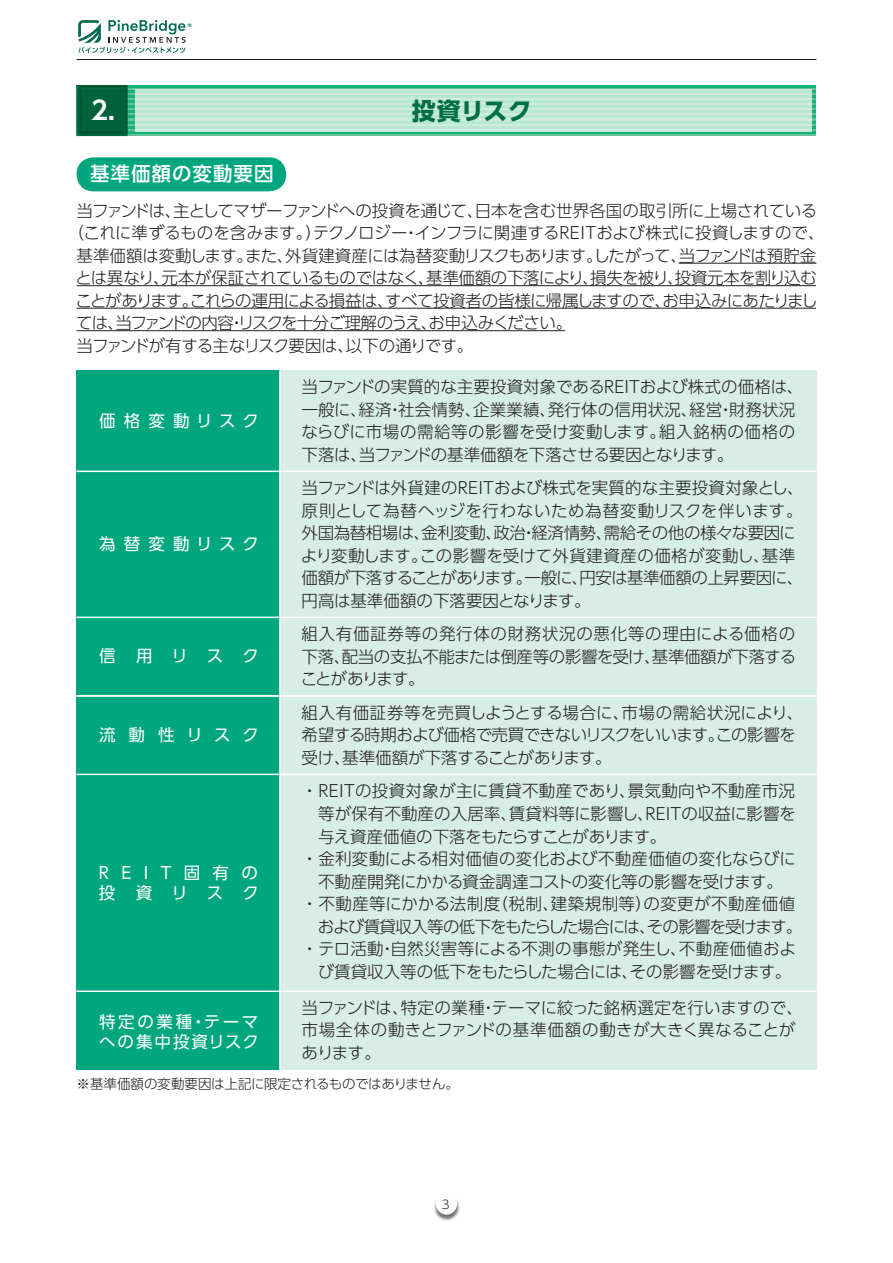
<style>
.page{position:relative;width:893px;height:1263px;background:#fff}
.page>*{position:absolute;margin:0;border:0;box-sizing:border-box;transform-origin:0 0}
.t1{font:700 25.5px "UD Shin Go Pro De";color:#fff}
.t2{font:700 24px "UD Shin Go Pro";letter-spacing:-.005em;color:#006f45}
.t3{font:500 19.5px "UD Shin Go Pro";letter-spacing:.05em;color:#fff}
.t4{font:300 16.5px/22.5px "UD Shin Go Pro";letter-spacing:-.02em;color:#231f20}
.t5{font:300 16.5px/22.5px "UD Shin Go Pro";letter-spacing:.005em;color:#231f20}
.t6{font:300 16.5px/22.5px "UD Shin Go Pro";color:#231f20}
.t7{font:300 16.5px "UD Shin Go Pro";letter-spacing:-.065em;color:#231f20}
.t8{font:300 16.5px "UD Shin Go Pro";letter-spacing:.025em;color:#231f20}
.t9{font:300 16.5px "UD Shin Go Pro";letter-spacing:-.04em;color:#231f20}
.t10{font:300 16.5px "UD Shin Go Pro";letter-spacing:-.05em;color:#231f20}
.t11{font:300 16.5px "UD Shin Go Pro";letter-spacing:.02em;color:#231f20}
.t12{font:300 16.5px "UD Shin Go Pro";letter-spacing:.015em;color:#231f20}
.t13{font:300 16.5px "UD Shin Go Pro";letter-spacing:-.06em;color:#231f20}
.t14{font:16.5px/19.8px "UD Shin Go Pro";letter-spacing:.12em;color:#fff}
.t15{font:16.5px "UD Shin Go Pro";letter-spacing:.455em;color:#fff}
.t16{font:16.5px/19.8px "UD Shin Go Pro";letter-spacing:.75em;color:#fff}
.t17{font:16.5px "UD Shin Go Pro";letter-spacing:.495em;color:#fff}
.t18{font:300 13.5px "UD Shin Go Pro";letter-spacing:-.02em;color:#231f20}
.t19{font:300 12px "UD Shin Go Pro";color:#231f20}
</style>
<div class="page">
<img style="left:434px;top:1199px;width:26px;height:22px">
<div style="left:436px;top:1193px;width:21px;height:21px;background:#fff;border-radius:50%"></div>
<hr style="left:77px;top:59px;width:739px;height:1px;background:#231f20">
<svg style="left:78px;top:20px;width:114px;height:33px"></svg>
<hr style="left:77px;top:88px;width:739px;height:2px;background:#63c295">
<hr style="left:77px;top:93px;width:739px;height:2px;background:#63c295">
<hr style="left:77px;top:98px;width:739px;height:2px;background:#63c295">
<hr style="left:77px;top:103px;width:739px;height:2px;background:#63c295">
<hr style="left:77px;top:134px;width:739px;height:2px;background:#63c295">
<hr style="left:77px;top:85px;width:739px;height:3px;background:#16b278">
<hr style="left:77px;top:111px;width:739px;height:2px;background:#16b278">
<hr style="left:77px;top:116px;width:739px;height:2px;background:#16b278">
<hr style="left:77px;top:121px;width:739px;height:2px;background:#16b278">
<hr style="left:77px;top:126px;width:739px;height:2px;background:#16b278">
<hr style="left:77px;top:131px;width:739px;height:3px;background:#16b278">
<div style="left:136px;top:89px;width:676px;height:43px;background:linear-gradient(to right,#c1e9d9,#c1e9d9)"></div>
<svg style="left:77px;top:85px;width:51px;height:51px"></svg>
<div style="left:82px;top:90px;width:40px;height:41px;background:#00623d"></div>
<div style="left:77px;top:370px;width:203px;height:101px;background:#00a77e"></div>
<div style="left:77px;top:617px;width:203px;height:79px;background:#00a77e"></div>
<div style="left:280px;top:370px;width:537px;height:101px;background:#d7ede6"></div>
<div style="left:280px;top:617px;width:537px;height:79px;background:#d7ede6"></div>
<div style="left:77px;top:696px;width:203px;height:78px;background:#00a77e"></div>
<div style="left:280px;top:696px;width:537px;height:78px;background:#d7ede6"></div>
<div style="left:77px;top:774px;width:203px;height:217px;background:#00a77e"></div>
<div style="left:280px;top:774px;width:537px;height:217px;background:#d7ede6"></div>
<div style="left:77px;top:471px;width:203px;height:146px;background:#00a77e"></div>
<div style="left:280px;top:471px;width:537px;height:146px;background:#d7ede6"></div>
<hr style="left:77px;top:471px;width:739px;height:1px;background:#fff">
<hr style="left:77px;top:617px;width:739px;height:1px;background:#fff">
<hr style="left:77px;top:695px;width:739px;height:2px;background:#fff">
<div style="left:77px;top:991px;width:203px;height:79px;background:#00a77e"></div>
<div style="left:280px;top:991px;width:537px;height:79px;background:#d7ede6"></div>
<hr style="left:77px;top:774px;width:739px;height:1px;background:#fff">
<hr style="left:77px;top:990px;width:739px;height:2px;background:#fff">
<div style="left:77px;top:157px;width:209px;height:34px;background:#00a77e;border-radius:17px"></div>
<hr style="left:679px;top:263px;width:137px;height:1px;background:#231f20">
<hr style="left:77px;top:285px;width:739px;height:1px;background:#231f20">
<hr style="left:77px;top:308px;width:739px;height:1px;background:#231f20">
<hr style="left:77px;top:330px;width:488px;height:1px;background:#231f20">
<hr style="left:279px;top:370px;width:2px;height:700px;background:#fff">
<h1 class="t1" style="left:91px;top:89px;width:26px">2.</h1>
<h2 class="t2" style="left:412px;top:91px;width:122px">投資リスク</h2>
<p class="t3" style="left:90px;top:158px;width:185px">基準価額の変動要因</p>
<p class="t4" style="left:77px;top:198px;width:742px">当ファンドは、主としてマザーファンドへの投資を通じて、日本を含む世界各国の取引所に上場されている</p>
<p class="t4" style="left:68px;top:221px;width:759px">（これに準ずるものを含みます。）テクノロジー・インフラに関連するREITおよび株式に投資しますので、</p>
<p class="t9" style="left:77px;top:242px;width:741px">基準価額は変動します。また、外貨建資産には為替変動リスクもあります。したがって、当ファンドは預貯金</p>
<p class="t4" style="left:76px;top:266px;width:742px">とは異なり、元本が保証されているものではなく、基準価額の下落により、損失を被り、投資元本を割り込む</p>
<p class="t10" style="left:76px;top:287px;width:743px">ことがあります。これらの運用による損益は、すべて投資者の皆様に帰属しますので、お申込みにあたりまし</p>
<p class="t7" style="left:76px;top:309px;width:498px">ては、当ファンドの内容・リスクを十分ご理解のうえ、お申込みください。</p>
<p class="t13" style="left:77px;top:332px;width:398px">当ファンドが有する主なリスク要因は、以下の通りです。</p>
<p class="t15" style="left:99px;top:407px;width:161px">価格変動リスク</p>
<p class="t15" style="left:99px;top:531px;width:161px">為替変動リスク</p>
<p class="t17" style="left:99px;top:643px;width:161px">信用リスク</p>
<p class="t17" style="left:99px;top:721px;width:161px">流動性リスク</p>
<p class="t16" style="left:99px;top:863px;width:161px">REIT固有の投資リスク</p>
<p class="t14" style="left:99px;top:1011px;width:161px">特定の業種・テーマへの集中投資リスク</p>
<p class="t5" style="left:301px;top:375px;width:503px">当ファンドの実質的な主要投資対象であるREITおよび株式の価格は、一般に、経済・社会情勢、企業業績、発行体の信用状況、経営・財務状況ならびに市場の需給等の影響を受け変動します。組入銘柄の価格の下落は、当ファンドの基準価額を下落させる要因となります。</p>
<p class="t4" style="left:301px;top:476px;width:504px">当ファンドは外貨建のREITおよび株式を実質的な主要投資対象とし、原則として為替ヘッジを行わないため為替変動リスクを伴います。外国為替相場は、金利変動、政治・経済情勢、需給その他の様々な要因により変動します。この影響を受けて外貨建資産の価格が変動し、基準価額が下落することがあります。一般に、円安は基準価額の上昇要因に、円高は基準価額の下落要因となります。</p>
<p class="t4" style="left:301px;top:622px;width:497px;text-align:justify">組入有価証券等の発行体の財務状況の悪化等の理由による価格の下落、配当の支払不能または倒産等の影響を受け、基準価額が下落することがあります。</p>
<p class="t4" style="left:302px;top:700px;width:503px">組入有価証券等を売買しようとする場合に、市場の需給状況により、希望する時期および価格で売買できないリスクをいいます。この影響を受け、基準価額が下落することがあります。</p>
<p class="t11" style="left:302px;top:778px;width:495px">・REITの投資対象が主に賃貸不動産であり、景気動向や不動産市況</p>
<p class="t5" style="left:318px;top:802px;width:479px">等が保有不動産の入居率、賃貸料等に影響し、REITの収益に影響を</p>
<p class="t4" style="left:318px;top:824px;width:350px">与え資産価値の下落をもたらすことがあります。</p>
<p class="t12" style="left:302px;top:845px;width:496px">・金利変動による相対価値の変化および不動産価値の変化ならびに</p>
<p class="t4" style="left:318px;top:869px;width:466px">不動産開発にかかる資金調達コストの変化等の影響を受けます。</p>
<p class="t8" style="left:302px;top:890px;width:495px">・不動産等にかかる法制度（税制、建築規制等）の変更が不動産価値</p>
<p class="t7" style="left:318px;top:913px;width:486px">および賃貸収入等の低下をもたらした場合には、その影響を受けます。</p>
<p class="t8" style="left:302px;top:935px;width:496px">・テロ活動・自然災害等による不測の事態が発生し、不動産価値およ</p>
<p class="t4" style="left:318px;top:959px;width:475px">び賃貸収入等の低下をもたらした場合には、その影響を受けます。</p>
<p class="t6" style="left:302px;top:996px;width:503px">当ファンドは、特定の業種・テーマに絞った銘柄選定を行いますので、市場全体の動きとファンドの基準価額の動きが大きく異なることがあります。</p>
<p class="t18" style="left:77px;top:1073px;width:384px">※基準価額の変動要因は上記に限定されるものではありません。</p>
<p class="t19" style="left:442px;top:1194px;width:9px">3</p>
</div>
